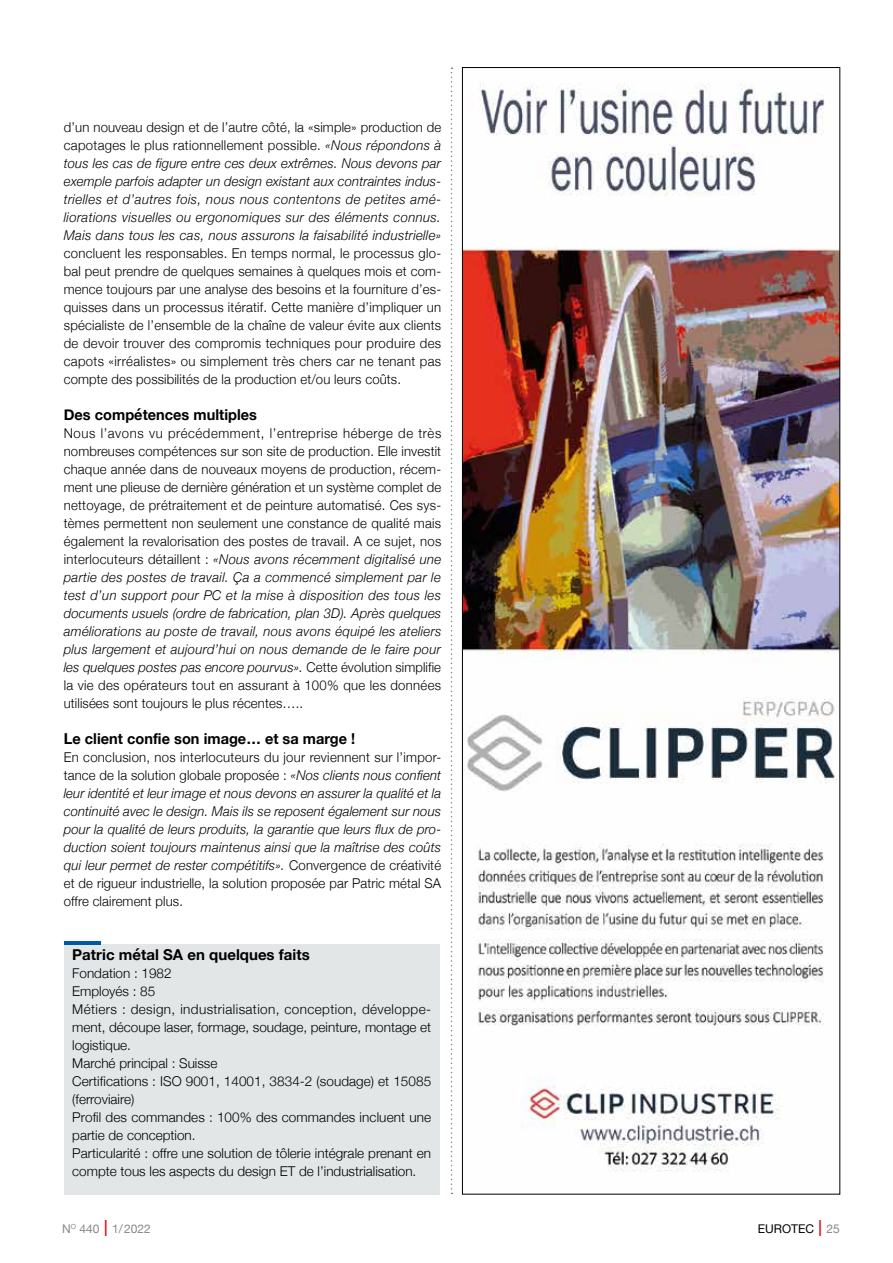
<style>
.page{position:relative;width:893px;height:1263px;background:#fff}
.page>*{position:absolute;margin:0;border:0;box-sizing:border-box;transform-origin:0 0}
.t1{font:700 15px "Helvetica Neue";color:#000}
.t2{font:300 13.5px/18px "Helvetica Neue";letter-spacing:.005em;color:#000;text-align:justify}
.t3{font:italic 300 13.5px/18px "Helvetica Neue";letter-spacing:.015em;color:#000;text-align:justify}
.t4{font:12px "Helvetica Neue";color:#878787}
.t5{font:12px "Helvetica Neue";color:#000}
.s1{font-style:normal}
.s2{font-style:italic}
.s3{font-weight:300;font-stretch:condensed;font-size:22.5px;color:#e30613}
.s4{color:#878787}
</style>
<div class="page">
<img style="left:464px;top:83px;width:374px;height:1089px">
<svg style="left:451px;top:68px;width:1px;height:1126px"></svg>
<div style="left:64px;top:944px;width:376px;height:250px;background:#e2e6e7"></div>
<hr style="left:64px;top:941px;width:37px;height:4px;background:#0059a3">
<p class="t3" style="left:64px;top:117px;width:379px"><span class="s1">d’un nouveau design et de l’autre côté, la «simple» production de capotages le plus rationnellement possible.</span> «Nous répondons à tous les cas de figure entre ces deux extrêmes. Nous devons par exemple parfois adapter un design existant aux contraintes indus&shy;trielles et d’autres fois, nous nous contentons de petites amé&shy;liorations visuelles ou ergonomiques sur des éléments connus.<br>Mais dans tous les cas, nous assurons la faisabilité industrielle»</p>
<p class="t2" style="left:64px;top:243px;width:379px">concluent les responsables. En temps normal, le processus glo&shy;bal peut prendre de quelques semaines à quelques mois et com&shy;mence toujours par une analyse des besoins et la fourniture d’es&shy;quisses dans un processus itératif. Cette manière d’impliquer un spécialiste de l’ensemble de la chaîne de valeur évite aux clients de devoir trouver des compromis techniques pour produire des capots «irréalistes» ou simplement très chers car ne tenant pas compte des possibilités de la production et/ou leurs coûts.</p>
<p class="t1" style="left:64px;top:403px;width:195px">Des compétences multiples</p>
<p class="t2" style="left:64px;top:423px;width:379px">Nous l’avons vu précédemment, l’entreprise héberge de très nombreuses compétences sur son site de production. Elle investit chaque année dans de nouveaux moyens de production, récem&shy;ment une plieuse de dernière génération et un système complet de nettoyage, de prétraitement et de peinture automatisé. Ces sys&shy;tèmes permettent non seulement une constance de qualité mais également la revalorisation des postes de travail. A ce sujet, nos interlocuteurs détaillent : <span class="s2">«Nous avons récemment digitalisé une partie des postes de travail. Ça a commencé simplement par le test d’un support pour PC et la mise à disposition des tous les documents usuels (ordre de fabrication, plan 3D). Après quelques améliorations au poste de travail, nous avons équipé les ateliers plus largement et aujourd’hui on nous demande de le faire pour les quelques postes pas encore pourvus».</span> Cette évolution simplifie la vie des opérateurs tout en assurant à 100% que les données utilisées sont toujours le plus récentes…..</p>
<p class="t1" style="left:64px;top:727px;width:293px">Le client confie son image… et sa marge !</p>
<p class="t3" style="left:64px;top:747px;width:379px"><span class="s1">En conclusion, nos interlocuteurs du jour reviennent sur l’impor&shy;tance de la solution globale proposée :</span> «Nos clients nous confient leur identité et leur image et nous devons en assurer la qualité et la continuité avec le design. Mais ils se reposent également sur nous pour la qualité de leurs produits, la garantie que leurs flux de pro&shy;duction soient toujours maintenus ainsi que la maîtrise des coûts qui leur permet de rester compétitifs». <span class="s1">Convergence de créativité et de rigueur industrielle, la solution proposée par Patric métal SA offre clairement plus.</span></p>
<p class="t1" style="left:72px;top:943px;width:239px">Patric métal SA en quelques faits</p>
<p class="t2" style="left:72px;top:963px;width:360px;text-align:left">Fondation : 1982<br>Employés : 85<br>Métiers : design, industrialisation, conception, développe&shy;ment, découpe laser, formage, soudage, peinture, montage et logistique.<br>Marché principal : Suisse<br>Certifications : ISO 9001, 14001, 3834-2 (soudage) et 15085 (ferroviaire)<br>Profil des commandes : 100% des commandes incluent une partie de conception.<br>Particularité : offre une solution de tôlerie intégrale prenant en compte tous les aspects du design ET de l’industrialisation.</p>
<p class="t4" style="left:62px;top:1220px;width:90px">N<sup>O</sup> 440 <span class="s3">I</span> 1/2022</p>
<p class="t5" style="left:758px;top:1220px;width:84px">EUROTEC <span class="s3">I</span> <span class="s4">25</span></p>
</div>
